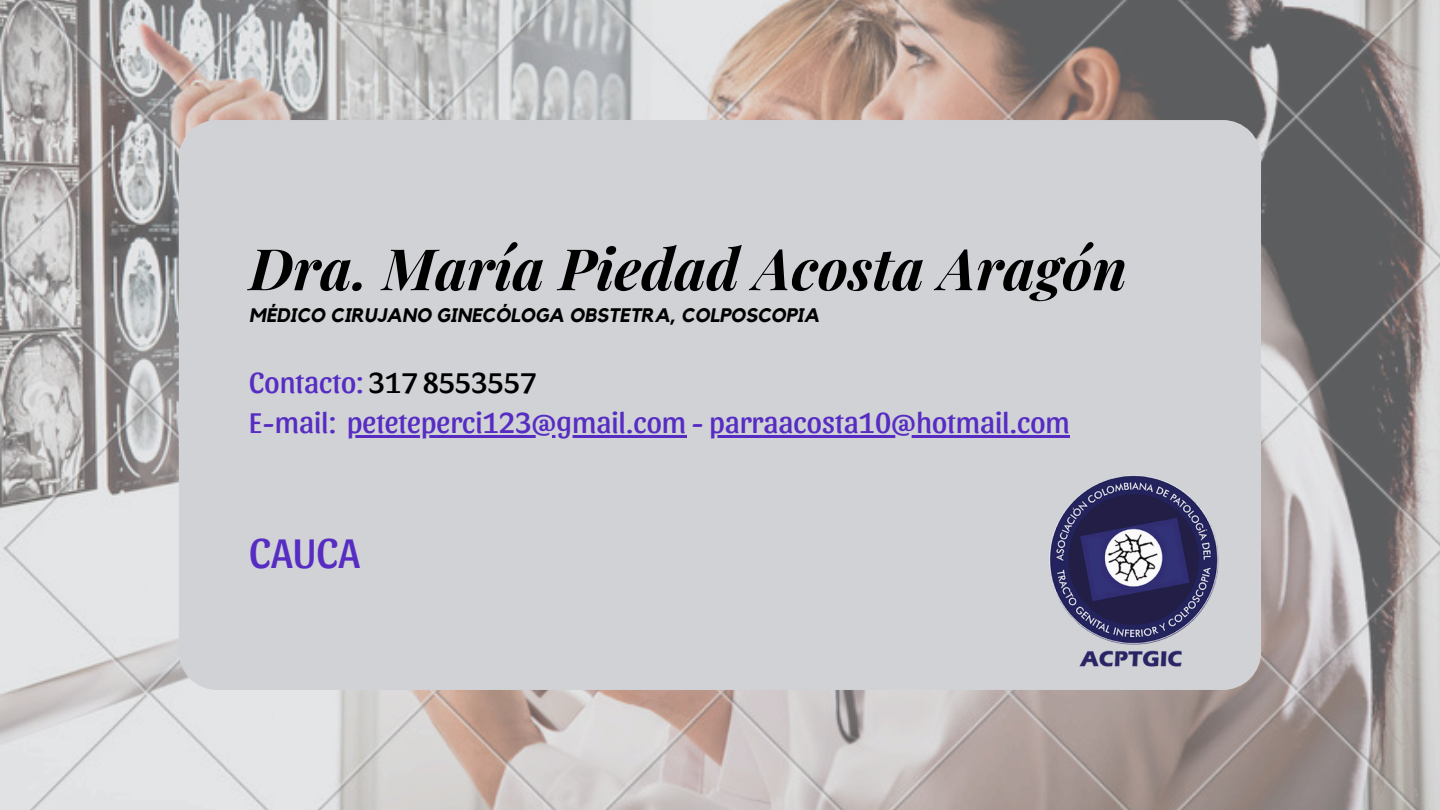
<style>
.page{position:relative;width:1440px;height:810px;background:#fff}
.page>*{position:absolute;margin:0;border:0;box-sizing:border-box;transform-origin:0 0}
.t1{font:italic 700 57.3px "Playfair Display";color:#000}
.t2{font:43px "Sansita";color:#572cc2}
.t3{font:30px/40.5px "Sansita";color:#572cc2}
.t4{font:italic 700 19.5px "Kollektif";color:#000}
.s1{color:#000}
</style>
<div class="page">
<img style="left:0;top:0;width:1440px;height:810px">
<div style="left:179px;top:120px;width:1082px;height:570px;background:#d0d2d6"></div>
<img style="left:1039px;top:467px;width:192px;height:203px">
<hr style="left:347px;top:435px;width:339px;height:3px;background:#572cc2">
<hr style="left:709px;top:435px;width:361px;height:3px;background:#572cc2">
<h1 class="t1" style="left:249px;top:228px;width:879px">Dra. María Piedad Acosta Aragón</h1>
<p class="t4" style="left:249px;top:306px;width:572px">MÉDICO CIRUJANO GINECÓLOGA OBSTETRA, COLPOSCOPIA</p>
<h3 class="t3" style="left:249px;top:360px;width:822px">Contacto: <span class="s1">317 8553557<br></span>E-mail: peteteperci123@gmail.com - parraacosta10@hotmail.com</h3>
<p class="t2" style="left:249px;top:524px;width:112px">CAUCA</p>
</div>
